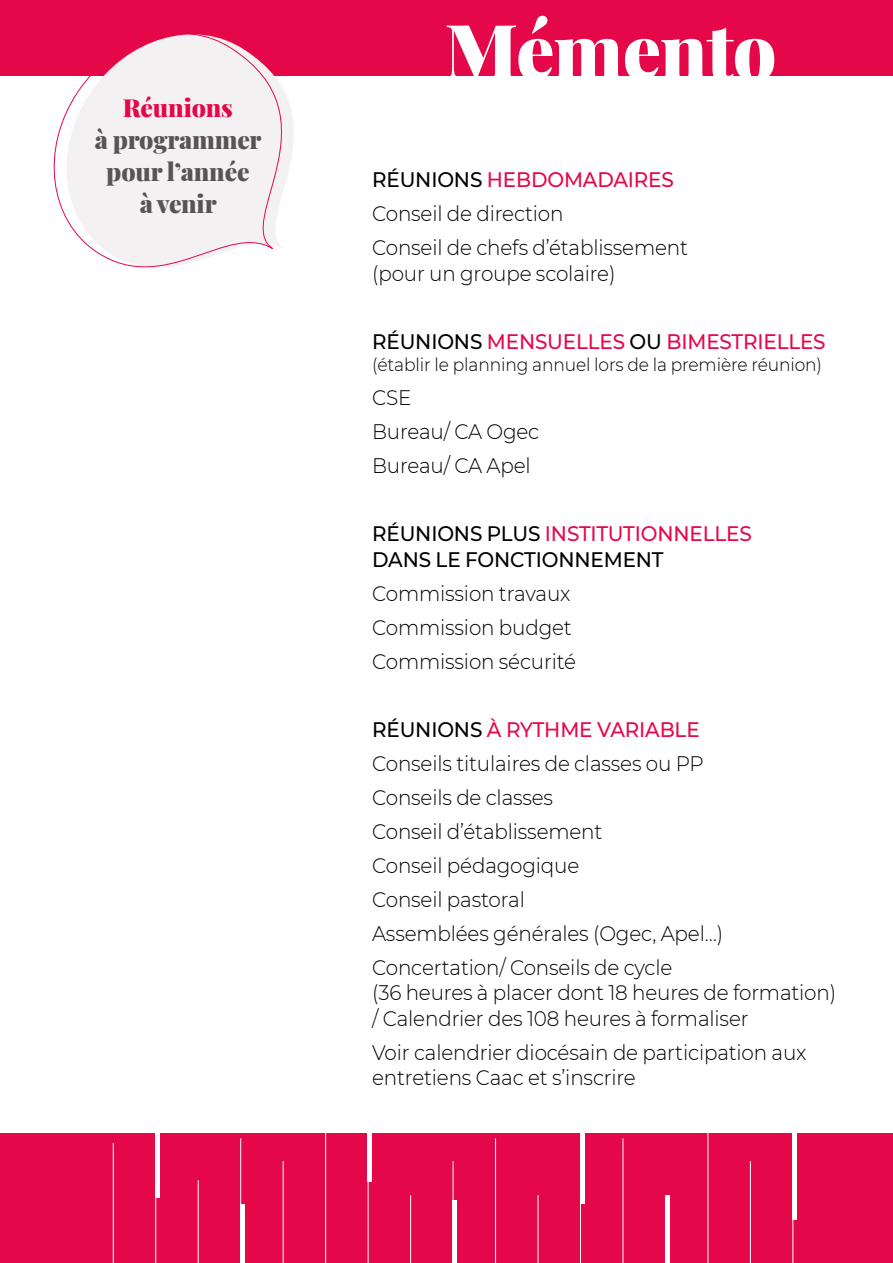
<style>
.page{position:relative;width:893px;height:1263px;background:#fff}
.page>*{position:absolute;margin:0;border:0;box-sizing:border-box;transform-origin:0 0}
.t1{font:900 76.35px "Playfair Display";letter-spacing:-.015em;color:#fff}
.t2{font:900 24.9px/32.2px "Playfair Display";letter-spacing:-.005em;color:#575455;text-align:center}
.t3{font:900 24.9px "Playfair Display";letter-spacing:-.005em;color:#e50849}
.t4{font:300 21px/34px "Montserrat";letter-spacing:-.01em;color:#000;scale:.95 1}
.t5{font:500 21px/25.5px "Montserrat";letter-spacing:-.01em;color:#000;scale:.95 1}
.t6{font:500 21px "Montserrat";letter-spacing:-.01em;color:#e50849;scale:.95 1}
.t7{font:300 18px "Montserrat";letter-spacing:-.01em;color:#000;scale:.95 1}
.s1{font-weight:500}
.s2{font-weight:500;color:#e50849}
.s3{color:#000}
.s4{color:#e50849}
</style>
<div class="page">
<div style="left:0;top:0;width:893px;height:75px;background:#e50849"></div>
<div style="left:0;top:1134px;width:893px;height:129px;background:#e50849"></div>
<hr style="left:113px;top:1143px;width:1px;height:120px;background:#fff">
<hr style="left:155px;top:1154px;width:1px;height:109px;background:#fff">
<hr style="left:198px;top:1180px;width:1px;height:83px;background:#fff">
<hr style="left:240px;top:1138px;width:1px;height:125px;background:#fff">
<hr style="left:283px;top:1161px;width:1px;height:102px;background:#fff">
<hr style="left:325px;top:1126px;width:1px;height:137px;background:#fff">
<hr style="left:368px;top:1093px;width:1px;height:170px;background:#fff">
<hr style="left:410px;top:1195px;width:1px;height:68px;background:#fff">
<hr style="left:453px;top:1161px;width:1px;height:102px;background:#fff">
<hr style="left:495px;top:1138px;width:1px;height:125px;background:#fff">
<hr style="left:538px;top:1195px;width:1px;height:68px;background:#fff">
<hr style="left:580px;top:1161px;width:1px;height:102px;background:#fff">
<hr style="left:623px;top:1138px;width:1px;height:125px;background:#fff">
<hr style="left:708px;top:1093px;width:1px;height:170px;background:#fff">
<hr style="left:750px;top:1161px;width:1px;height:102px;background:#fff">
<hr style="left:792px;top:1131px;width:1px;height:132px;background:#fff">
<div style="left:155px;top:1109px;width:5px;height:88px;background:#fff"></div>
<hr style="left:453px;top:1200px;width:4px;height:63px;background:#fff">
<div style="left:792px;top:1131px;width:5px;height:88px;background:#fff"></div>
<hr style="left:580px;top:1115px;width:4px;height:89px;background:#fff">
<div style="left:240px;top:1204px;width:5px;height:59px;background:#fff"></div>
<hr style="left:368px;top:1093px;width:4px;height:88px;background:#fff">
<hr style="left:665px;top:1195px;width:4px;height:68px;background:#fff">
<svg style="left:40px;top:34px;width:300px;height:234px"></svg>
<p class="t3" style="left:123px;top:88px;width:112px">Réunions</p>
<p class="t2" style="left:95px;top:121px;width:168px">à programmer pour l’année<br>à venir</p>
<h1 class="t1" style="left:444px;top:-9px;width:334px">Mémento</h1>
<p class="t4" style="left:372px;top:162px;width:334px"><span class="s1">RÉUNIONS</span> <span class="s2">HEBDOMADAIRES<br></span>Conseil de direction<br>Conseil de chefs d’établissement</p>
<p class="t4" style="left:372px;top:256px;width:258px">(pour un groupe scolaire)</p>
<p class="t6" style="left:372px;top:327px;width:479px"><span class="s3">RÉUNIONS</span> MENSUELLES <span class="s3">OU</span> BIMESTRIELLES</p>
<p class="t7" style="left:372px;top:353px;width:475px">(établir le planning annuel lors de la première réunion)</p>
<p class="t4" style="left:372px;top:380px;width:177px">CSE<br>Bureau/ CA Ogec<br>Bureau/ CA Apel</p>
<p class="t5" style="left:372px;top:520px;width:401px">RÉUNIONS PLUS <span class="s4">INSTITUTIONNELLES<br></span>DANS LE FONCTIONNEMENT</p>
<p class="t4" style="left:372px;top:576px;width:216px">Commission travaux<br>Commission budget<br>Commission sécurité</p>
<p class="t4" style="left:372px;top:712px;width:371px"><span class="s1">RÉUNIONS</span> <span class="s2">À RYTHME VARIABLE<br></span>Conseils titulaires de classes ou PP<br>Conseils de classes<br>Conseil d’établissement<br>Conseil pédagogique<br>Conseil pastoral<br>Assemblées générales (Ogec, Apel…)<br>Concertation/ Conseils de cycle</p>
<p class="t4" style="left:372px;top:979px;width:490px;line-height:25.5px">(36 heures à placer dont 18 heures de formation) / Calendrier des 108 heures à formaliser</p>
<p class="t4" style="left:372px;top:1039px;width:459px;line-height:25.5px">Voir calendrier diocésain de participation aux entretiens Caac et s’inscrire</p>
</div>
